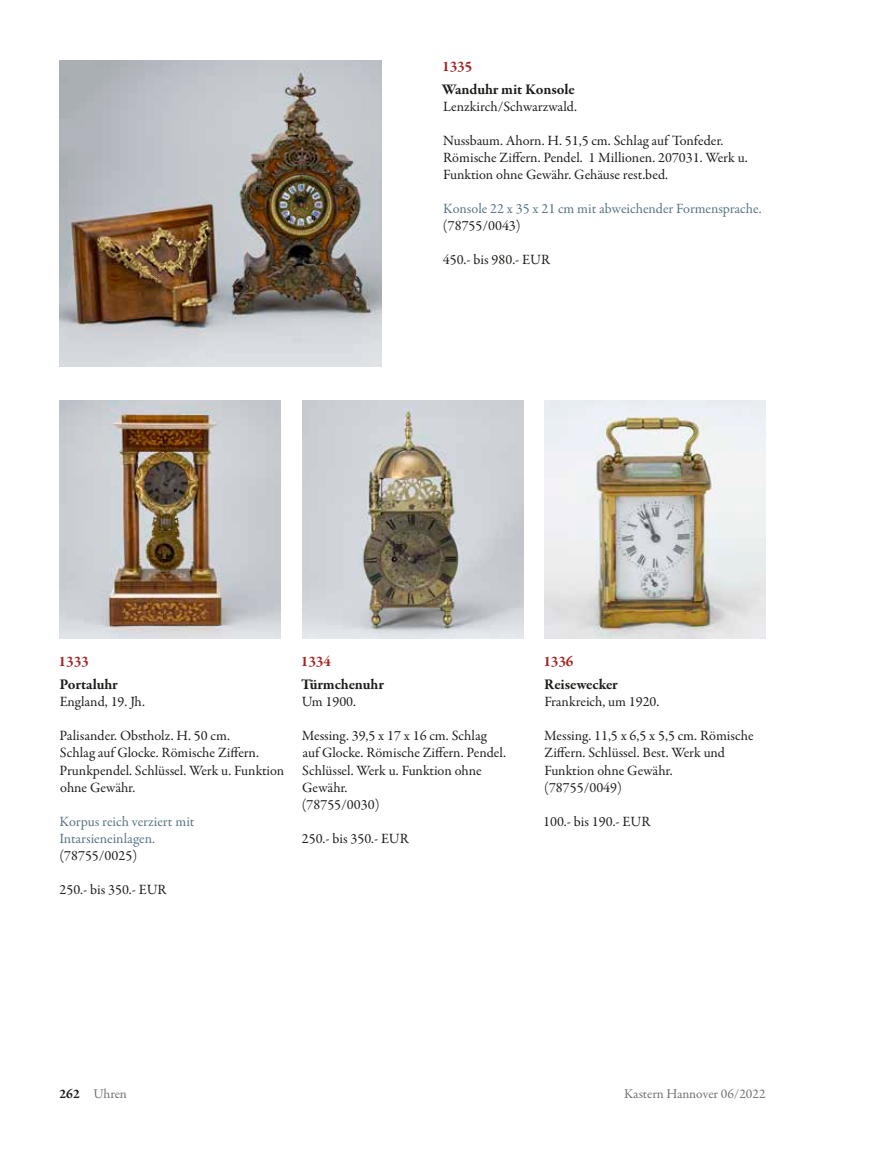
<style>
.page{position:relative;width:872px;height:1149px;background:#fff}
.page>*{position:absolute;margin:0;border:0;box-sizing:border-box;transform-origin:0 0}
.t1{font:700 15px "Garamond Premr Pro";letter-spacing:-.01em;color:#1d1d1b}
.t2{font:700 15px "Garamond Premr Pro";color:#a42523}
.t3{font:14.25px/17px "Garamond Premr Pro";color:#1d1d1b}
.t4{font:14.25px/17px "Garamond Premr Pro";color:#567483}
.t5{font:13.5px "Garamond Premr Pro";letter-spacing:-.005em;color:#70706f}
.s1{font-weight:700;color:#1d1d1b}
</style>
<div class="page">
<img style="left:60px;top:61px;width:322px;height:305px">
<img style="left:60px;top:400px;width:221px;height:238px">
<img style="left:302px;top:400px;width:221px;height:238px">
<img style="left:544px;top:400px;width:221px;height:238px">
<p class="t2" style="left:442px;top:57px;width:32px">1335</p>
<p class="t1" style="left:442px;top:80px;width:135px">Wanduhr mit Konsole</p>
<p class="t3" style="left:443px;top:98px;width:135px">Lenzkirch/Schwarzwald.</p>
<p class="t3" style="left:443px;top:132px;width:306px">Nussbaum. Ahorn. H. 51,5 cm. Schlag auf Tonfeder.<br>Römische Ziffern. Pendel. 1 Millionen. 207031. Werk u.<br>Funktion ohne Gewähr. Gehäuse rest.bed.</p>
<p class="t4" style="left:443px;top:200px;width:320px">Konsole 22 x 35 x 21 cm mit abweichender Formensprache.</p>
<p class="t3" style="left:443px;top:217px;width:79px">(78755/0043)</p>
<p class="t3" style="left:443px;top:251px;width:109px">450.- bis 980.- EUR</p>
<p class="t2" style="left:59px;top:652px;width:32px">1333</p>
<p class="t1" style="left:60px;top:675px;width:60px">Portaluhr</p>
<p class="t3" style="left:60px;top:693px;width:87px">England, 19. Jh.</p>
<p class="t3" style="left:60px;top:727px;width:226px">Palisander. Obstholz. H. 50 cm.<br>Schlag auf Glocke. Römische Ziffern.<br>Prunkpendel. Schlüssel. Werk u. Funktion ohne Gewähr.</p>
<p class="t4" style="left:60px;top:812px;width:136px">Korpus reich verziert mit<br>Intarsieneinlagen.</p>
<p class="t3" style="left:59px;top:846px;width:79px">(78755/0025)</p>
<p class="t3" style="left:59px;top:880px;width:109px">250.- bis 350.- EUR</p>
<p class="t2" style="left:301px;top:652px;width:32px">1334</p>
<p class="t1" style="left:301px;top:675px;width:84px">Türmchenuhr</p>
<p class="t3" style="left:302px;top:693px;width:56px">Um 1900.</p>
<p class="t3" style="left:302px;top:727px;width:206px">Messing. 39,5 x 17 x 16 cm. Schlag auf Glocke. Römische Ziffern. Pendel.<br>Schlüssel. Werk u. Funktion ohne<br>Gewähr.<br>(78755/0030)</p>
<p class="t3" style="left:302px;top:829px;width:109px">250.- bis 350.- EUR</p>
<p class="t2" style="left:543px;top:652px;width:32px">1336</p>
<p class="t1" style="left:544px;top:675px;width:75px">Reisewecker</p>
<p class="t3" style="left:544px;top:693px;width:117px">Frankreich, um 1920.</p>
<p class="t3" style="left:544px;top:727px;width:211px">Messing. 11,5 x 6,5 x 5,5 cm. Römische<br>Ziffern. Schlüssel. Best. Werk und<br>Funktion ohne Gewähr. (78755/0049)</p>
<p class="t3" style="left:543px;top:812px;width:109px">100.- bis 190.- EUR</p>
<p class="t5" style="left:60px;top:1085px;width:69px"><span class="s1">262</span> Uhren</p>
<p class="t5" style="left:624px;top:1085px;width:143px">Kastern Hannover 06/2022</p>
</div>
